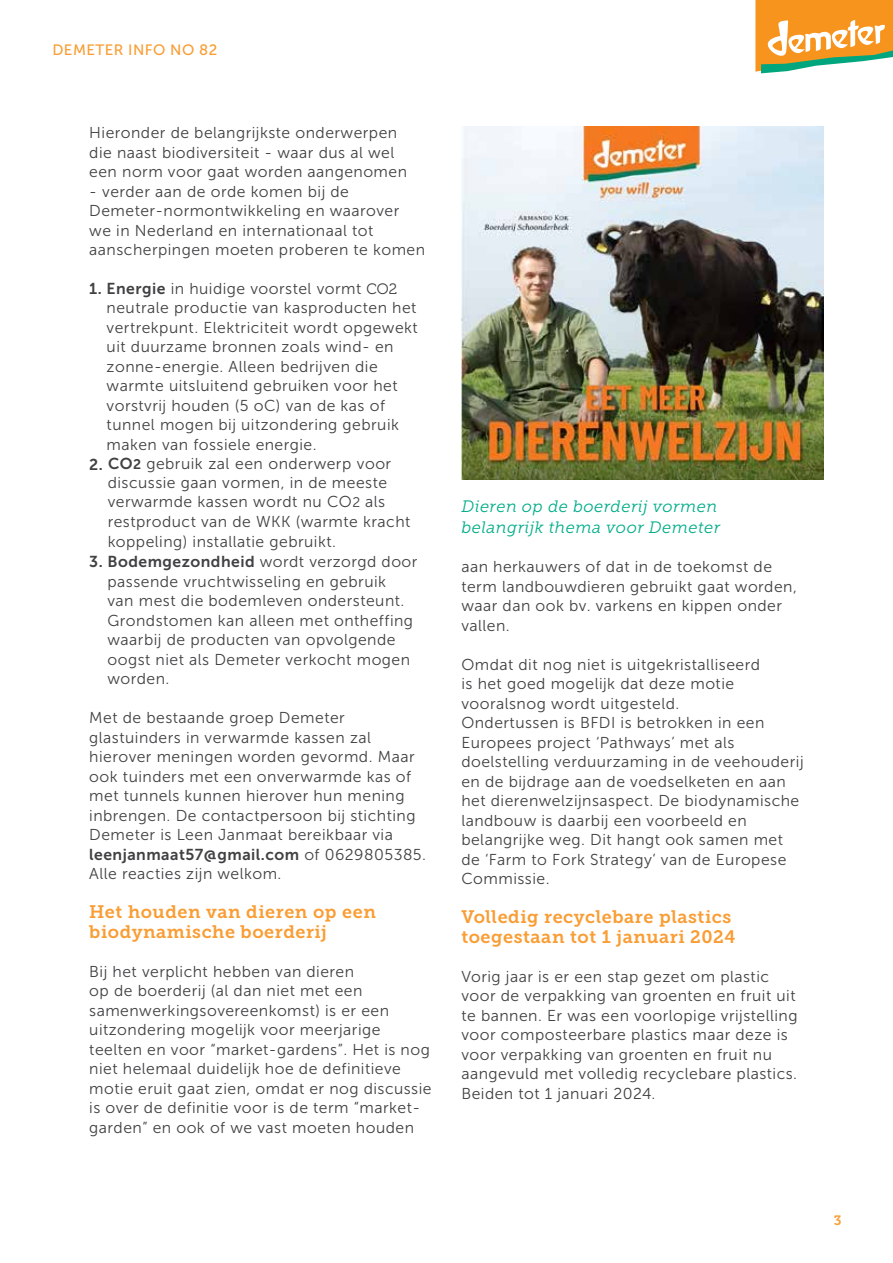
<style>
.page{position:relative;width:893px;height:1263px;background:#fff}
.page>*{position:absolute;margin:0;border:0;box-sizing:border-box;transform-origin:0 0}
.t1{font:18px/19.5px "Museo Slab 700";letter-spacing:.03em;color:#f99d34}
.t2{font:italic 16.5px/21px "Museo Slab 300";letter-spacing:.03em;color:#00ad89}
.t3{font:15.75px/19.5px "Museo Sans 300";letter-spacing:.03em;color:#414042}
.t4{font:15.75px "Museo Sans 700";letter-spacing:.03em;color:#414042}
.t5{font:15px "Museo Sans 500";letter-spacing:.03em;color:#f99d34}
.t6{font:13.5px "Museo Slab 700";color:#f99d34}
.s1{font-family:"Museo Sans 700"}
.s2{font-family:"Museo 300";font-size:15px}
.s3{font-family:"Museo Sans 700";font-size:13.95px}
.s4{font-size:13.95px}
.s5{font-family:"Museo Sans 300"}
</style>
<div class="page">
<svg style="left:755px;top:0;width:138px;height:73px"></svg>
<img style="left:461px;top:126px;width:363px;height:353px">
<p class="t5" style="left:52px;top:42px;width:166px">DEMETER INFO NO 82</p>
<p class="t3" style="left:89px;top:123px;width:319px">Hieronder de belangrijkste onderwerpen die naast biodiversiteit - waar dus al wel een norm voor gaat worden aangenomen</p>
<p class="t3" style="left:89px;top:182px;width:337px">- verder aan de orde komen bij de Demeter-normontwikkeling en waarover we in Nederland en internationaal tot aanscherpingen moeten proberen te komen</p>
<p class="t3" style="left:107px;top:279px;width:313px;text-indent:-17px"><span class="s1">1. Energie</span> in huidige voorstel vormt <span class="s2">CO2 </span>neutrale productie van kasproducten het vertrekpunt. Elektriciteit wordt opgewekt uit duurzame bronnen zoals wind- en zonne-energie. Alleen bedrijven die warmte uitsluitend gebruiken voor het vorstvrij houden (5 oC) van de kas of tunnel mogen bij uitzondering gebruik maken van fossiele energie.</p>
<p class="t3" style="left:108px;top:455px;width:285px;line-height:18.8px;text-indent:-18px"><span class="s1">2. CO</span><span class="s3">2</span> gebruik zal een onderwerp voor discussie gaan vormen, in de meeste verwarmde kassen wordt nu CO<span class="s4">2</span> als</p>
<p class="t3" style="left:108px;top:512px;width:304px">restproduct van de WKK (warmte kracht koppeling) installatie gebruikt.</p>
<p class="t4" style="left:89px;top:553px;width:330px">3. Bodemgezondheid <span class="s5">wordt verzorgd door</span></p>
<p class="t3" style="left:108px;top:572px;width:307px">passende vruchtwisseling en gebruik van mest die bodemleven ondersteunt.<br>Grondstomen kan alleen met ontheffing waarbij de producten van opvolgende oogst niet als Demeter verkocht mogen worden.</p>
<p class="t3" style="left:89px;top:708px;width:328px">Met de bestaande groep Demeter glastuinders in verwarmde kassen zal hierover meningen worden gevormd. Maar ook tuinders met een onverwarmde kas of met tunnels kunnen hierover hun mening inbrengen. De contactpersoon bij stichting Demeter is Leen Janmaat bereikbaar via</p>
<p class="t4" style="left:89px;top:845px;width:338px">leenjanmaat57@gmail.com <span class="s5">of 0629805385.</span></p>
<p class="t3" style="left:89px;top:864px;width:194px">Alle reacties zijn welkom.</p>
<p class="t1" style="left:89px;top:902px;width:288px">Het houden van dieren op een biodynamische boerderij</p>
<p class="t3" style="left:89px;top:962px;width:344px">Bij het verplicht hebben van dieren<br>op de boerderij (al dan niet met een samenwerkingsovereenkomst) is er een uitzondering mogelijk voor meerjarige teelten en voor “market-gardens”. Het is nog niet helemaal duidelijk hoe de definitieve motie eruit gaat zien, omdat er nog discussie is over de definitie voor is de term “market&shy;garden” en ook of we vast moeten houden</p>
<p class="t2" style="left:461px;top:496px;width:260px">Dieren op de boerderij vormen belangrijk thema voor Demeter</p>
<p class="t3" style="left:461px;top:557px;width:337px">aan herkauwers of dat in de toekomst de term landbouwdieren gebruikt gaat worden, waar dan ook bv. varkens en kippen onder vallen.</p>
<p class="t3" style="left:461px;top:654px;width:344px">Omdat dit nog niet is uitgekristalliseerd<br>is het goed mogelijk dat deze motie vooralsnog wordt uitgesteld.<br>Ondertussen is BFDI is betrokken in een Europees project ‘Pathways’ met als doelstelling verduurzaming in de veehouderij en de bijdrage aan de voedselketen en aan het dierenwelzijnsaspect. De biodynamische landbouw is daarbij een voorbeeld en belangrijke weg. Dit hangt ook samen met de ‘Farm to Fork Strategy’ van de Europese Commissie.</p>
<p class="t1" style="left:461px;top:907px;width:276px">Volledig recyclebare plastics toegestaan tot 1 januari 2024</p>
<p class="t3" style="left:461px;top:966px;width:338px">Vorig jaar is er een stap gezet om plastic voor de verpakking van groenten en fruit uit te bannen. Er was een voorlopige vrijstelling voor composteerbare plastics maar deze is voor verpakking van groenten en fruit nu aangevuld met volledig recyclebare plastics.<br>Beiden tot 1 januari 2024.</p>
<p class="t6" style="left:834px;top:1212px;width:9px">3</p>
</div>
